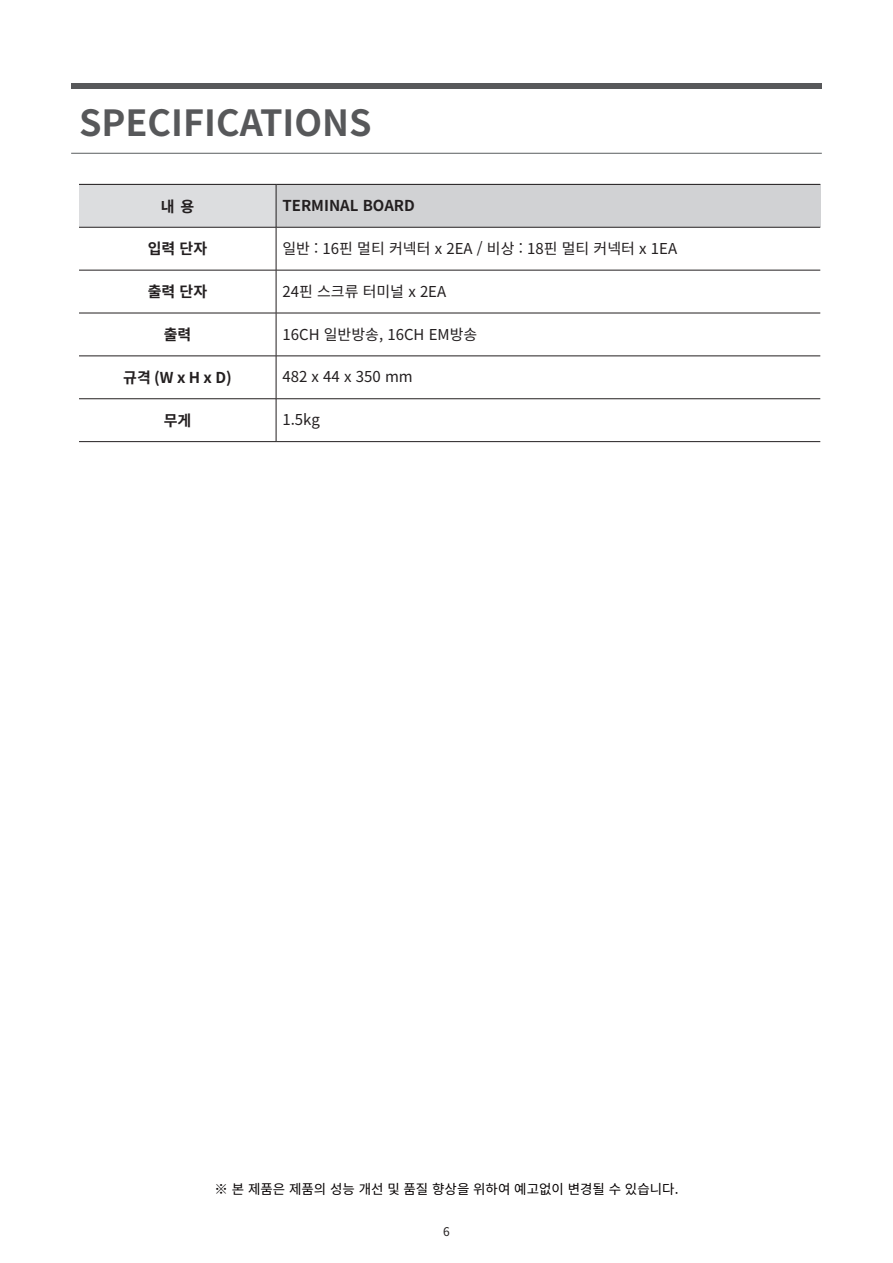
<style>
.page{position:relative;width:893px;height:1263px;background:#fff}
.page>*{position:absolute;margin:0;border:0;box-sizing:border-box;transform-origin:0 0}
.t1{font:700 36px "Noto Sans CJ Kkr";color:#57585a}
.t2{font:15px "Noto Sans CJ Kkr";color:#231f20}
.t3{font:700 15px "Noto Sans CJ Kkr";color:#231f20}
.t4{font:13.5px "Noto Sans CJ Kkr";color:#050000}
.t5{font:12px "Noto Sans CJ Kkr";color:#231f20}
</style>
<div class="page">
<hr style="left:71px;top:153px;width:751px;height:1px;background:#5a5e5f">
<div style="left:71px;top:83px;width:751px;height:5px;background:#57585a"></div>
<div style="left:79px;top:184px;width:197px;height:43px;background:#dcdddf"></div>
<div style="left:276px;top:184px;width:544px;height:43px;background:#d1d2d4"></div>
<hr style="left:276px;top:185px;width:1px;height:42px;background:#231f20">
<hr style="left:79px;top:227px;width:197px;height:1px;background:#231f20">
<hr style="left:276px;top:227px;width:544px;height:1px;background:#231f20">
<hr style="left:276px;top:227px;width:1px;height:43px;background:#231f20">
<hr style="left:79px;top:270px;width:197px;height:1px;background:#231f20">
<hr style="left:276px;top:270px;width:544px;height:1px;background:#231f20">
<hr style="left:276px;top:270px;width:1px;height:43px;background:#231f20">
<hr style="left:79px;top:313px;width:197px;height:1px;background:#231f20">
<hr style="left:276px;top:313px;width:544px;height:1px;background:#231f20">
<hr style="left:276px;top:313px;width:1px;height:43px;background:#231f20">
<hr style="left:79px;top:356px;width:197px;height:1px;background:#231f20">
<hr style="left:276px;top:356px;width:544px;height:1px;background:#231f20">
<hr style="left:276px;top:356px;width:1px;height:42px;background:#231f20">
<hr style="left:79px;top:398px;width:197px;height:1px;background:#231f20">
<hr style="left:276px;top:398px;width:544px;height:1px;background:#231f20">
<hr style="left:276px;top:399px;width:1px;height:42px;background:#231f20">
<hr style="left:79px;top:441px;width:197px;height:1px;background:#231f20">
<hr style="left:276px;top:441px;width:544px;height:1px;background:#231f20">
<hr style="left:79px;top:184px;width:197px;height:1px;background:#231f20">
<hr style="left:276px;top:184px;width:544px;height:1px;background:#231f20">
<p class="t1" style="left:79px;top:103px;width:294px">SPECIFICATIONS</p>
<p class="t3" style="left:161px;top:198px;width:35px">내 용</p>
<p class="t3" style="left:282px;top:197px;width:134px">TERMINAL BOARD</p>
<p class="t3" style="left:148px;top:240px;width:61px">입력 단자</p>
<p class="t2" style="left:282px;top:240px;width:396px">일반 : 16핀 멀티 커넥터 x 2EA / 비상 : 18핀 멀티 커넥터 x 1EA</p>
<p class="t3" style="left:148px;top:283px;width:61px">출력 단자</p>
<p class="t2" style="left:282px;top:283px;width:165px">24핀 스크류 터미널 x 2EA</p>
<p class="t3" style="left:164px;top:326px;width:29px">출력</p>
<p class="t2" style="left:282px;top:326px;width:196px">16CH 일반방송, 16CH EM방송</p>
<p class="t3" style="left:123px;top:369px;width:110px">규격 (W x H x D)</p>
<p class="t2" style="left:282px;top:368px;width:132px">482 x 44 x 350 mm</p>
<p class="t3" style="left:164px;top:412px;width:29px">무게</p>
<p class="t2" style="left:282px;top:411px;width:39px">1.5kg</p>
<p class="t4" style="left:215px;top:1182px;width:465px">※ 본 제품은 제품의 성능 개선 및 품질 향상을 위하여 예고없이 변경될 수 있습니다.</p>
<p class="t5" style="left:443px;top:1225px;width:8px">6</p>
</div>
